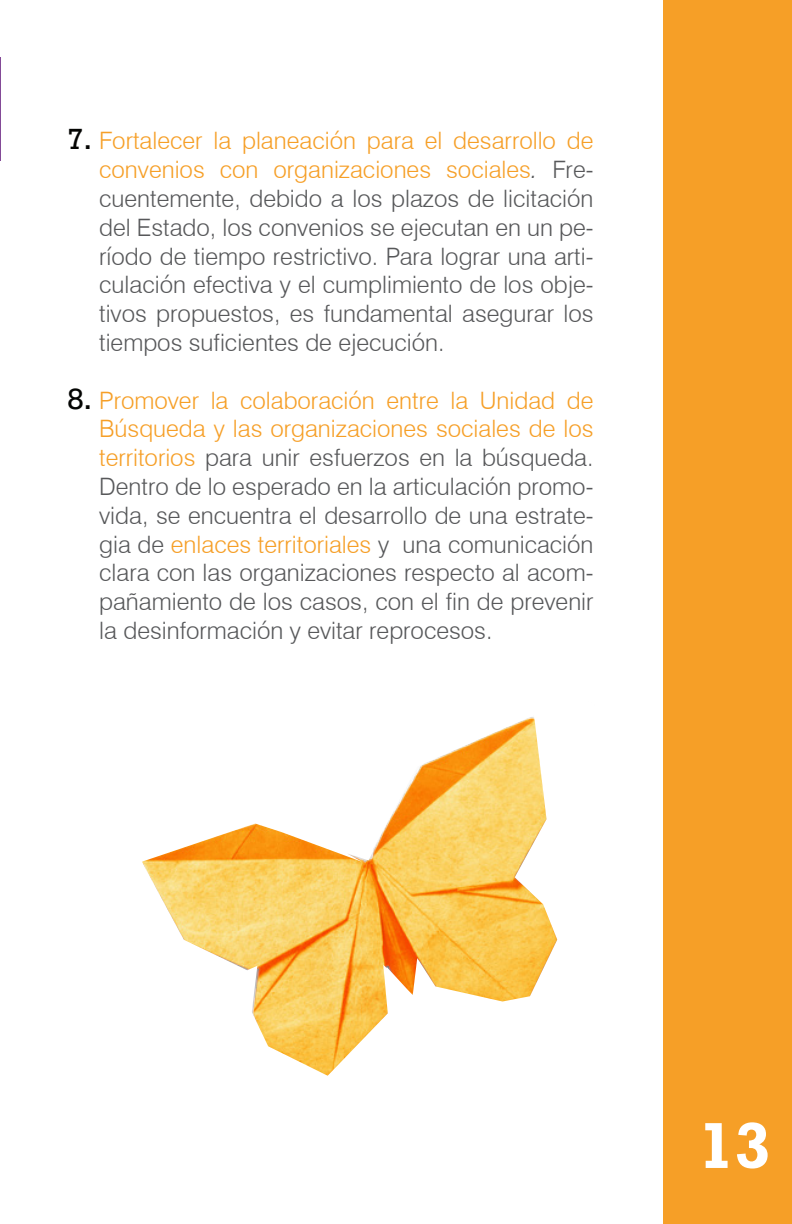
<style>
.page{position:relative;width:792px;height:1224px;background:#fff}
.page>*{position:absolute;margin:0;border:0;box-sizing:border-box;transform-origin:0 0}
.t1{font:700 66px "Rockwell";color:#fff}
.t2{font:30px "Rockwell";color:#040503}
.X_Tabulado{font:300 24px/28.8px "Swiss 721 BT";color:#57585a;text-align:justify}
.s1{color:#f69f27}
.s2{font-style:italic}
</style>
<div class="page">
<hr style="left:0;top:57px;width:1px;height:103px;background:#834a97">
<div style="left:663px;top:0;width:129px;height:1224px;background:#f69f27"></div>
<img style="left:142px;top:717px;width:416px;height:359px">
<p class="t2" style="left:67px;top:122px;width:27px">7.</p>
<p class="t2" style="left:67px;top:381px;width:27px">8.</p>
<p class="X_Tabulado" style="left:99px;top:126px;width:496px"><span class="s1">Fortalecer la planeación para el desarrollo de convenios con organizaciones sociales</span><span class="s2">.</span> Fre&shy;cuentemente, debido a los plazos de licitación del Estado, los convenios se ejecutan en un pe&shy;ríodo de tiempo restrictivo. Para lograr una arti&shy;culación efectiva y el cumplimiento de los obje&shy;tivos propuestos, es fundamental asegurar los tiempos suficientes de ejecución.</p>
<p class="X_Tabulado" style="left:99px;top:385px;width:496px"><span class="s1">Promover la colaboración entre la Unidad de Búsqueda y las organizaciones sociales de los territorios</span> para unir esfuerzos en la búsqueda.<br>Dentro de lo esperado en la articulación promo&shy;vida, se encuentra el desarrollo de una estrate&shy;gia de <span class="s1">enlaces territoriales</span> y una comunicación clara con las organizaciones respecto al acom&shy;pañamiento de los casos, con el fin de prevenir la desinformación y evitar reprocesos.</p>
<p class="t1" style="left:698px;top:1106px;width:74px">13</p>
</div>
